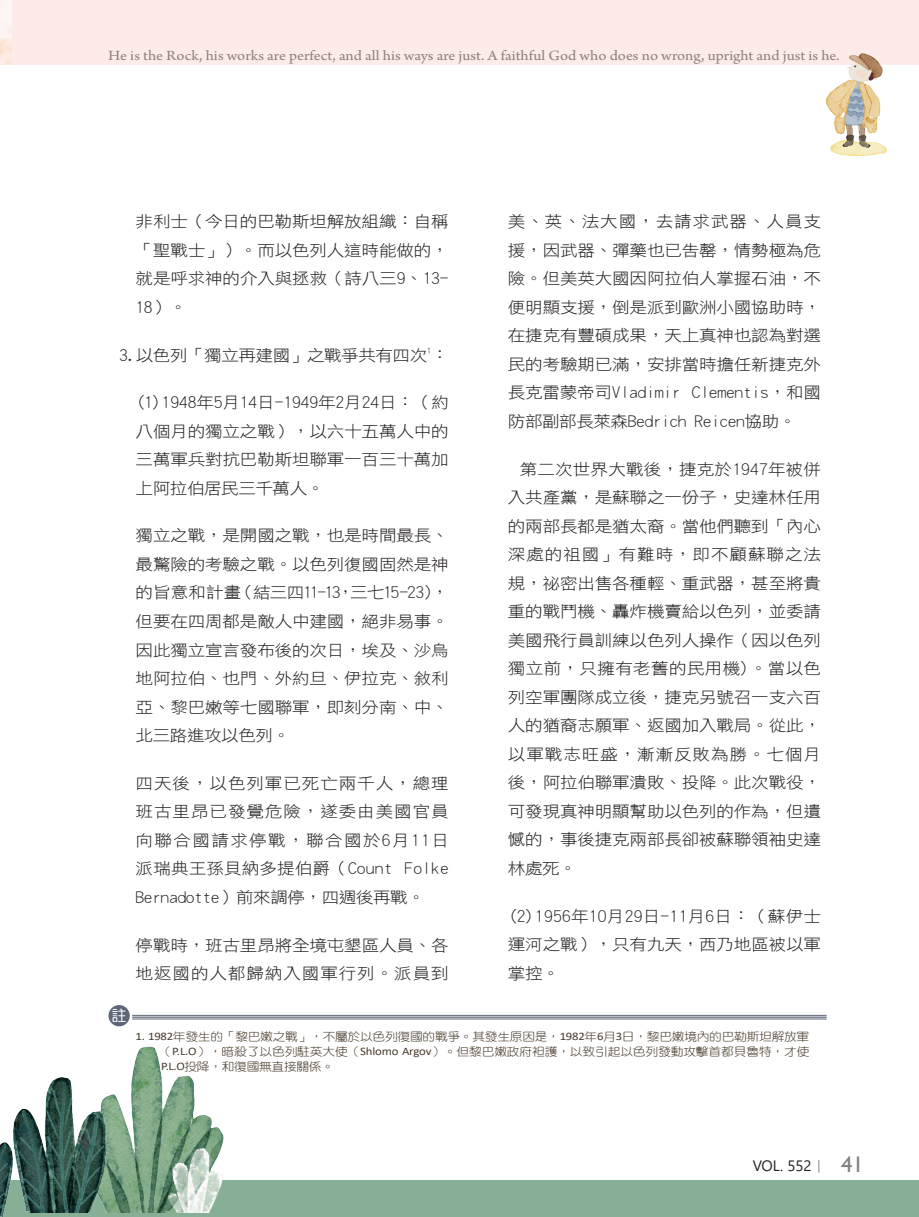
<style>
.page{position:relative;width:919px;height:1217px;background:#fff}
.page>*{position:absolute;margin:0;border:0;box-sizing:border-box;transform-origin:0 0}
.t1{font:22.5px "Gill Sans";color:#808285}
.Normal點{font:15.75px/28.5px "DF Hei W3 WIN BF";letter-spacing:-.01em;color:#231f20;text-align:justify;scale:1.11 1}
.Normal點-2{font:15.75px/28.5px "DF Hei W3 WIN BF";letter-spacing:.05em;color:#231f20;scale:1.11 1}
.t2{font:15px "Segoe UI";color:#231f20}
.註{font:15px "DF Yuan W5 WIN BF";color:#fff}
.Normal經文{font:14.85px "Arno Pro";color:#91817e;scale:1.11 1}
.註-2{font:11.55px/15px "DF Yuan W3 WIN BF";letter-spacing:-.01em;color:#483b2b;text-align:justify;scale:1.11 1}
.s1{font-family:"Calibri"}
.s2{font-family:"Adobe Ming Std";font-weight:300}
</style>
<div class="page">
<hr style="left:132px;top:1014px;width:694px;height:1px;background:#5e677a">
<hr style="left:132px;top:1016px;width:694px;height:1px;background:#5e677a">
<hr style="left:132px;top:1018px;width:694px;height:1px;background:#5e677a">
<div style="left:108px;top:1004px;width:22px;height:22px;background:#5e677a;border-radius:50%"></div>
<img style="left:0;top:0;width:13px;height:64px">
<img style="left:0;top:1142px;width:13px;height:74px">
<div style="left:13px;top:0;width:905px;height:64px;background:#fcebe9"></div>
<div style="left:13px;top:1179px;width:905px;height:37px;background:#87af95"></div>
<img style="left:14px;top:1046px;width:209px;height:166px">
<img style="left:821px;top:53px;width:97px;height:104px">
<p class="Normal經文" style="left:108px;top:47px;width:660px">He is the Rock, his works are perfect, and all his ways are just. A faithful God who does no wrong, upright and just is he.</p>
<p class="Normal點" style="left:136px;top:207px;width:283px">非利士（今日的巴勒斯坦解放組織：自稱「聖戰士」）。而以色列人這時能做的，就是呼求神的介入與拯救（詩八三9、13- 18）。</p>
<p class="Normal點" style="left:119px;top:340px;width:298px">3.以色列「獨立再建國」之戰爭共有四次<sup>1</sup>：</p>
<p class="Normal點" style="left:136px;top:388px;width:284px">(1)1948年5月14日-1949年2月24日：（約八個月的獨立之戰），以六十五萬人中的三萬軍兵對抗巴勒斯坦聯軍一百三十萬加上阿拉伯居民三千萬人。</p>
<p class="Normal點" style="left:136px;top:521px;width:284px">獨立之戰，是開國之戰，也是時間最長、最驚險的考驗之戰。以色列復國固然是神的旨意和計畫（結三四11-13，三七15-23），但要在四周都是敵人中建國，絕非易事。因此獨立宣言發布後的次日，埃及、沙烏地阿拉伯、也門、外約旦、伊拉克、敘利亞、黎巴嫩等七國聯軍，即刻分南、中、北三路進攻以色列。</p>
<p class="Normal點" style="left:136px;top:768px;width:284px">四天後，以色列軍已死亡兩千人，總理班古里昂已發覺危險，遂委由美國官員向聯合國請求停戰，聯合國於6月11日派瑞典王孫貝納多提伯爵（Count Folke Bernadotte）前來調停，四週後再戰。</p>
<p class="Normal點-2" style="left:136px;top:930px;width:283px">停戰時，班古里昂將全境屯墾區人員、各地返國的人都歸納入國軍行列。派員到</p>
<p class="註" style="left:111px;top:1007px;width:16px">註</p>
<p class="Normal點" style="left:508px;top:207px;width:283px">美、英、法大國，去請求武器、人員支援，因武器、彈藥也已告罄，情勢極為危險。但美英大國因阿拉伯人掌握石油，不便明顯支援，倒是派到歐洲小國協助時，在捷克有豐碩成果，天上真神也認為對選民的考驗期已滿，安排當時擔任新捷克外長克雷蒙帝司Vladimir Clementis，和國防部副部長萊森Bedrich Reicen協助。</p>
<p class="Normal點" style="left:508px;top:454px;width:284px;text-indent:12px">第二次世界大戰後，捷克於1947年被併入共產黨，是蘇聯之一份子，史達林任用的兩部長都是猶太裔。當他們聽到「內心深處的祖國」有難時，即不顧蘇聯之法規，祕密出售各種輕、重武器，甚至將貴重的戰鬥機、轟炸機賣給以色列，並委請美國飛行員訓練以色列人操作（因以色列獨立前，只擁有老舊的民用機)。當以色列空軍團隊成立後，捷克另號召一支六百人的猶裔志願軍、返國加入戰局。從此，以軍戰志旺盛，漸漸反敗為勝。七個月後，阿拉伯聯軍潰敗、投降。此次戰役，可發現真神明顯幫助以色列的作為，但遺憾的，事後捷克兩部長卻被蘇聯領袖史達林處死。</p>
<p class="Normal點" style="left:508px;top:901px;width:284px">(2)1956年10月29日-11月6日：（蘇伊士運河之戰），只有九天，西乃地區被以軍掌控。</p>
<p class="註-2" style="left:159px;top:1028px;width:587px;text-indent:-24px"><span class="s1">1. 1982</span>年發生的「黎巴嫩之戰」，不屬於以色列復國的戰爭。其發生原因是，<span class="s1">1982</span>年<span class="s1">6</span>月<span class="s1">3</span>日，黎巴嫩境內的巴勒斯坦解放軍（<span class="s1">P.L.O</span>），暗殺了以色列駐英大使（<span class="s1">Shlomo Argov</span>）。但黎巴嫩政府袒護，以致引起以色列發動攻擊首都貝魯特，才使<span class="s1">P.L.O</span>投降，和復國無直接關係。</p>
<p class="t2" style="left:752px;top:1151px;width:75px">VOL. 552<span class="s2">｜</span></p>
<p class="t1" style="left:841px;top:1150px;width:24px">41</p>
</div>
